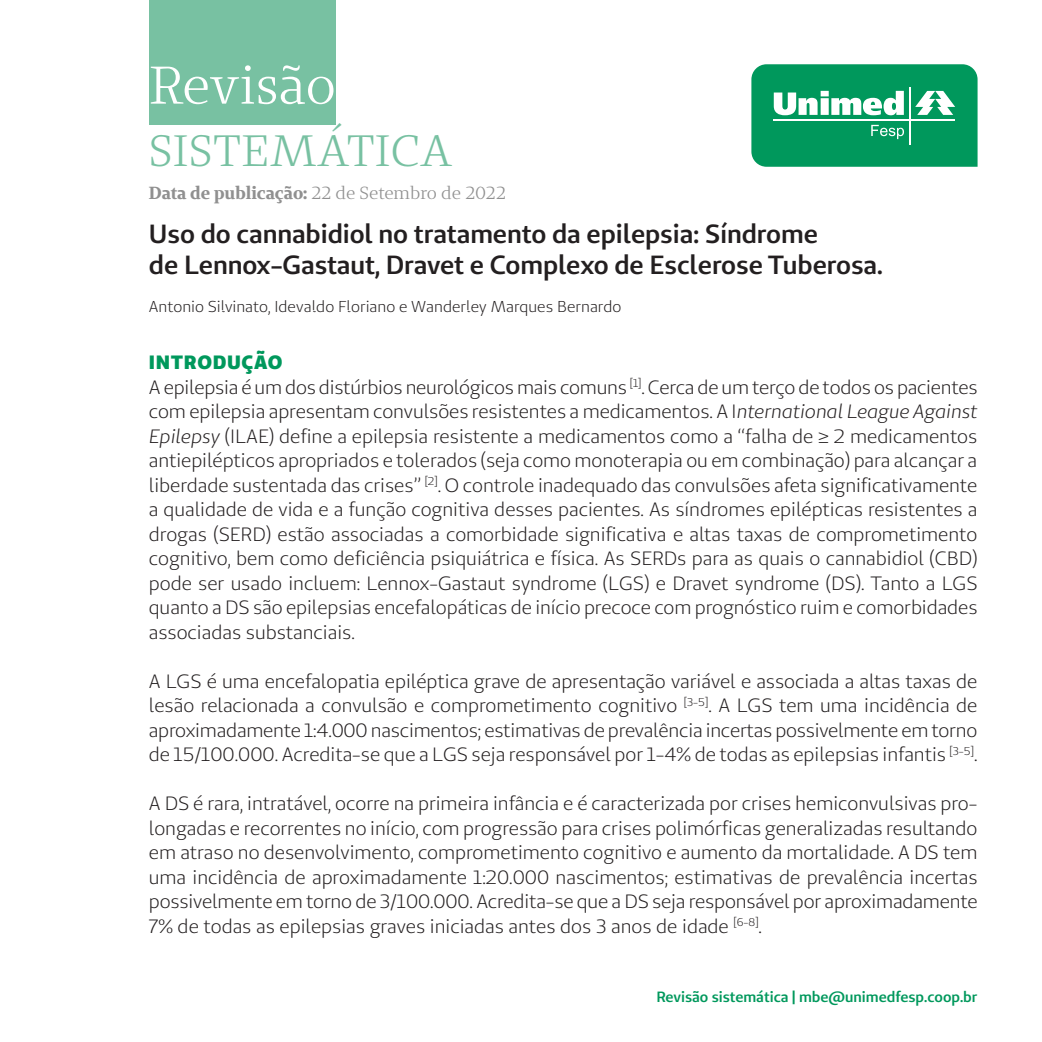
<style>
.page{position:relative;width:1042px;height:1042px;background:#fff}
.page>*{position:absolute;margin:0;border:0;box-sizing:border-box;transform-origin:0 0}
.t1{font:43.75px "Unimed Serif";letter-spacing:.01em;color:#78c1a2}
.TT{font:600 26.25px "Unimed Sans";color:#231f20}
.Texto{font:19.25px/24.5px "Unimed Sans";color:#231f20;text-align:justify}
.SUB_TT{font:900 19.25px "Unimed Sans";letter-spacing:.035em;color:#00985c}
.t2{font:17.5px "Unimed Serif";color:#909090}
.TT_-_Crédito_de_text{font:15.75px "Unimed Sans";letter-spacing:.005em;color:#231f20}
.t3{font:600 14.88px "Unimed Sans";color:#00985c}
.s1{font-weight:700}
.s2{font-style:italic}
</style>
<div class="page">
<div style="left:149px;top:0;width:186px;height:124px;background:#78c1a2"></div>
<svg style="left:151px;top:65px;width:182px;height:39px"></svg>
<svg style="left:751px;top:64px;width:227px;height:103px;background:#24a673"></svg>
<h1 class="t1" style="left:149px;top:123px;width:305px">SISTEMÁTICA</h1>
<p class="t2" style="left:149px;top:181px;width:358px"><span class="s1">Data de publicação:</span> 22 de Setembro de 2022</p>
<p class="TT" style="left:149px;top:217px;width:670px">Uso do cannabidiol no tratamento da epilepsia: Síndrome</p>
<p class="TT" style="left:149px;top:248px;width:735px">de Lennox-Gastaut, Dravet e Complexo de Esclerose Tuberosa.</p>
<p class="TT_-_Crédito_de_text" style="left:149px;top:297px;width:474px">Antonio Silvinato, Idevaldo Floriano e Wanderley Marques Bernardo</p>
<p class="SUB_TT" style="left:149px;top:349px;width:135px">INTRODUÇÃO</p>
<p class="Texto" style="left:149px;top:374px;width:830px">A epilepsia é um dos distúrbios neurológicos mais comuns <sup>[1]</sup>. Cerca de um terço de todos os pacientes com epilepsia apresentam convulsões resistentes a medicamentos. A I<span class="s2">nternational League Against Epilepsy</span> (ILAE) define a epilepsia resistente a medicamentos como a “falha de ≥ 2 medicamentos antiepilépticos apropriados e tolerados (seja como monoterapia ou em combinação) para alcançar a liberdade sustentada das crises” <sup>[2]</sup>. O controle inadequado das convulsões afeta significativamente a qualidade de vida e a função cognitiva desses pacientes. As síndromes epilépticas resistentes a drogas (SERD) estão associadas a comorbidade significativa e altas taxas de comprometimento cognitivo, bem como deficiência psiquiátrica e física. As SERDs para as quais o cannabidiol (CBD) pode ser usado incluem: Lennox-Gastaut syndrome (LGS) e Dravet syndrome (DS). Tanto a LGS quanto a DS são epilepsias encefalopáticas de início precoce com prognóstico ruim e comorbidades associadas substanciais.</p>
<p class="Texto" style="left:149px;top:668px;width:830px">A LGS é uma encefalopatia epiléptica grave de apresentação variável e associada a altas taxas de lesão relacionada a convulsão e comprometimento cognitivo <sup>[3-5]</sup>. A LGS tem uma incidência de aproximadamente 1:4.000 nascimentos; estimativas de prevalência incertas possivelmente em torno de 15/100.000. Acredita-se que a LGS seja responsável por 1-4% de todas as epilepsias infantis <sup>[3-5]</sup>.</p>
<p class="Texto" style="left:149px;top:791px;width:830px">A DS é rara, intratável, ocorre na primeira infância e é caracterizada por crises hemiconvulsivas pro&shy;longadas e recorrentes no início, com progressão para crises polimórficas generalizadas resultando em atraso no desenvolvimento, comprometimento cognitivo e aumento da mortalidade. A DS tem uma incidência de aproximadamente 1:20.000 nascimentos; estimativas de prevalência incertas possivelmente em torno de 3/100.000. Acredita-se que a DS seja responsável por aproximadamente 7% de todas as epilepsias graves iniciadas antes dos 3 anos de idade <sup>[6-8]</sup>.</p>
<p class="t3" style="left:656px;top:987px;width:323px">Revisão sistemática | mbe@unimedfesp.coop.br</p>
</div>
